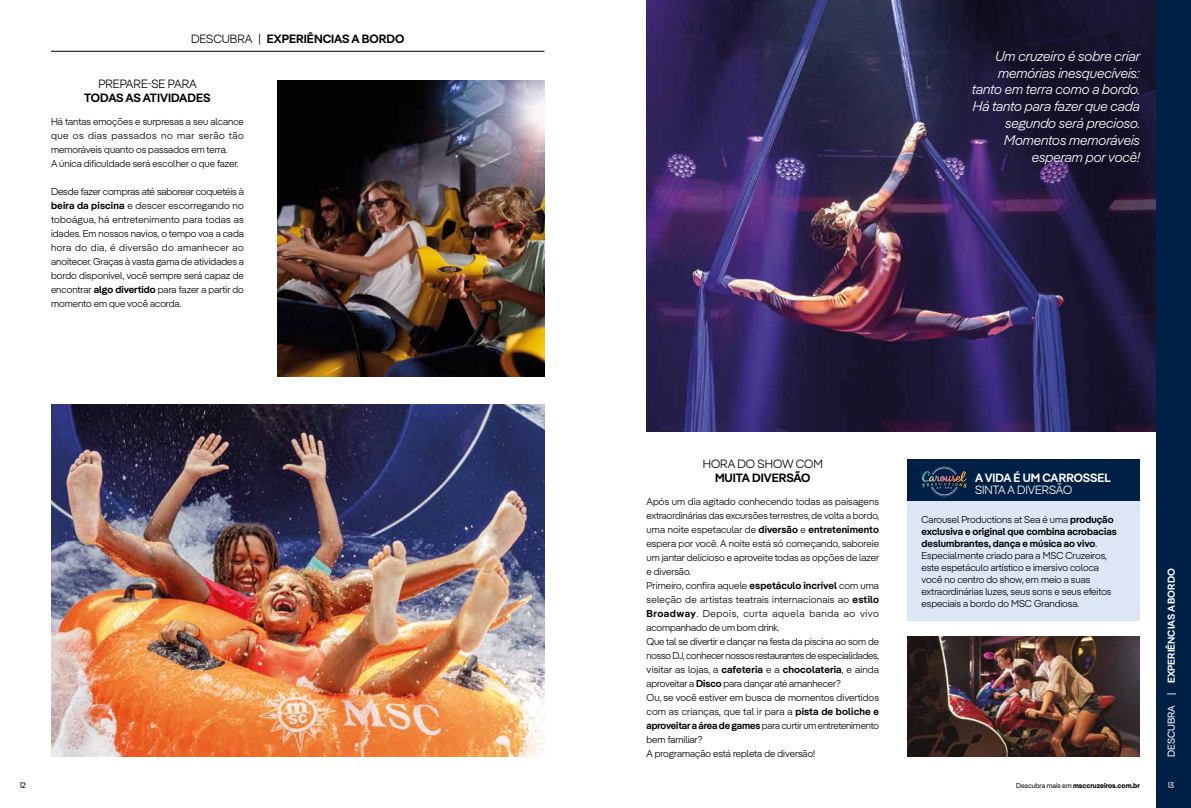
<style>
.page{position:relative;width:1191px;height:808px;background:#fff}
.page>*{position:absolute;margin:0;border:0;box-sizing:border-box;transform-origin:0 0}
.t1{font:italic 300 14px/16.8px "MSC Pangea";color:#fff;text-align:right}
.t2{font:600 12px "MSC Pangea";color:#000}
.t3{font:300 12px "MSC Pangea";color:#000}
.t4{font:600 12px "MSC Pangea";color:#fff}
.t5{font:300 12px "MSC Pangea";color:#fff}
.t6{font:300 10px/14px "MSC Pangea";color:#000}
.t7{font:300 10px/14px "Pangea";color:#000;text-align:justify}
.t8{font:600 10px "MSC Pangea";color:#fff}
.t9{font:8px "MSC Pangea";color:#fff}
.t10{font:8px "MSC Pangea";color:#000}
.t11{font:700 7px "MSC Pangea";color:#000}
.s1{font-weight:300}
.s2{font-weight:600}
.s3{font-weight:400}
</style>
<div class="page">
<hr style="left:51px;top:51px;width:493px;height:1px;background:#000">
<img style="left:277px;top:81px;width:267px;height:296px">
<img style="left:51px;top:404px;width:493px;height:353px">
<img style="left:646px;top:0;width:511px;height:431px">
<img style="left:907px;top:637px;width:233px;height:120px">
<div style="left:907px;top:459px;width:233px;height:162px;background:#dde6f4"></div>
<div style="left:907px;top:459px;width:233px;height:43px;background:#002046"></div>
<svg style="left:922px;top:467px;width:44px;height:29px"></svg>
<div style="left:1157px;top:0;width:34px;height:808px;background:#002046"></div>
<p class="t2" style="left:191px;top:30px;width:215px"><span class="s1">DESCUBRA |</span> EXPERIÊNCIAS A BORDO</p>
<p class="t3" style="left:98px;top:75px;width:100px">PREPARE-SE PARA</p>
<p class="t2" style="left:84px;top:89px;width:128px">TODAS AS ATIVIDADES</p>
<p class="t6" style="left:51px;top:114px;width:194px">Há tantas emoções e surpresas a seu alcance que os dias passados no mar serão tão memoráveis quanto os passados em terra.<br>A única dificuldade será escolher o que fazer.</p>
<p class="t6" style="left:51px;top:184px;width:194px;text-align:justify">Desde fazer compras até saborear coquetéis à <span class="s2">beira da piscina</span> e descer escorregando no toboágua, há entretenimento para todas as idades. Em nossos navios, o tempo voa a cada hora do dia, é diversão do amanhecer ao anoitecer. Graças à vasta gama de atividades a bordo disponível, você sempre será capaz de encontrar <span class="s2">algo divertido</span> para fazer a partir do momento em que você acorda.</p>
<h1 class="t1" style="left:972px;top:47px;width:170px">Um cruzeiro é sobre criar memórias inesquecíveis: tanto em terra como a bordo.<br>Há tanto para fazer que cada segundo será precioso.<br>Momentos memoráveis esperam por você!</h1>
<p class="t3" style="left:703px;top:455px;width:121px">HORA DO SHOW COM</p>
<p class="t2" style="left:715px;top:469px;width:97px">MUITA DIVERSÃO</p>
<p class="t7" style="left:646px;top:494px;width:234px">Após um dia agitado conhecendo todas as paisagens extraordinárias das excursões terrestres, de volta a bordo, uma noite espetacular de <span class="s2">diversão</span> e <span class="s2">entretenimento </span>espera por você. A noite está só começando, saboreie um jantar delicioso e aproveite todas as opções de lazer e diversão.</p>
<p class="t6" style="left:646px;top:578px;width:234px">Primeiro, confira aquele <span class="s2">espetáculo incrível</span> com uma seleção de artistas teatrais internacionais ao <span class="s2">estilo Broadway</span>. Depois, curta aquela banda ao vivo acompanhado de um bom drink.<br>Que tal se divertir e dançar na festa da piscina ao som de nosso DJ, conhecer nossos restaurantes de especialidades, visitar as lojas, a <span class="s2">cafeteria</span> e a <span class="s2">chocolateria</span>, e ainda aproveitar a <span class="s2">Disco</span> para dançar até amanhecer?<br>Ou, se você estiver em busca de momentos divertidos com as crianças, que tal ir para a <span class="s2">pista de boliche e aproveitar a área de games</span> para curtir um entretenimento bem familiar?<br>A programação está repleta de diversão!</p>
<p class="t4" style="left:975px;top:469px;width:137px">A VIDA É UM CARROSSEL</p>
<p class="t5" style="left:975px;top:481px;width:98px">SINTA A DIVERSÃO</p>
<p class="t6" style="left:921px;top:513px;width:197px;line-height:12px">Carousel Productions at Sea é uma <span class="s2">produção exclusiva e original que combina acrobacias deslumbrantes, dança e música ao vivo</span>.<br>Especialmente criado para a MSC Cruzeiros, este espetáculo artístico e imersivo coloca você no centro do show, em meio a suas extraordinárias luzes, seus sons e seus efeitos especiais a bordo do MSC Grandiosa.</p>
<p class="t10" style="left:20px;top:780px;width:8px">12</p>
<p class="t11" style="left:1016px;top:780px;width:125px"><span class="s3">Descubra mais em</span> msccruzeiros.com.br</p>
<p class="t8" style="left:1164px;top:757px;width:190px;rotate:-90deg"><span class="s3">DESCUBRA |</span> EXPERIÊNCIAS A BORDO</p>
<p class="t9" style="left:1167px;top:780px;width:8px">13</p>
</div>
